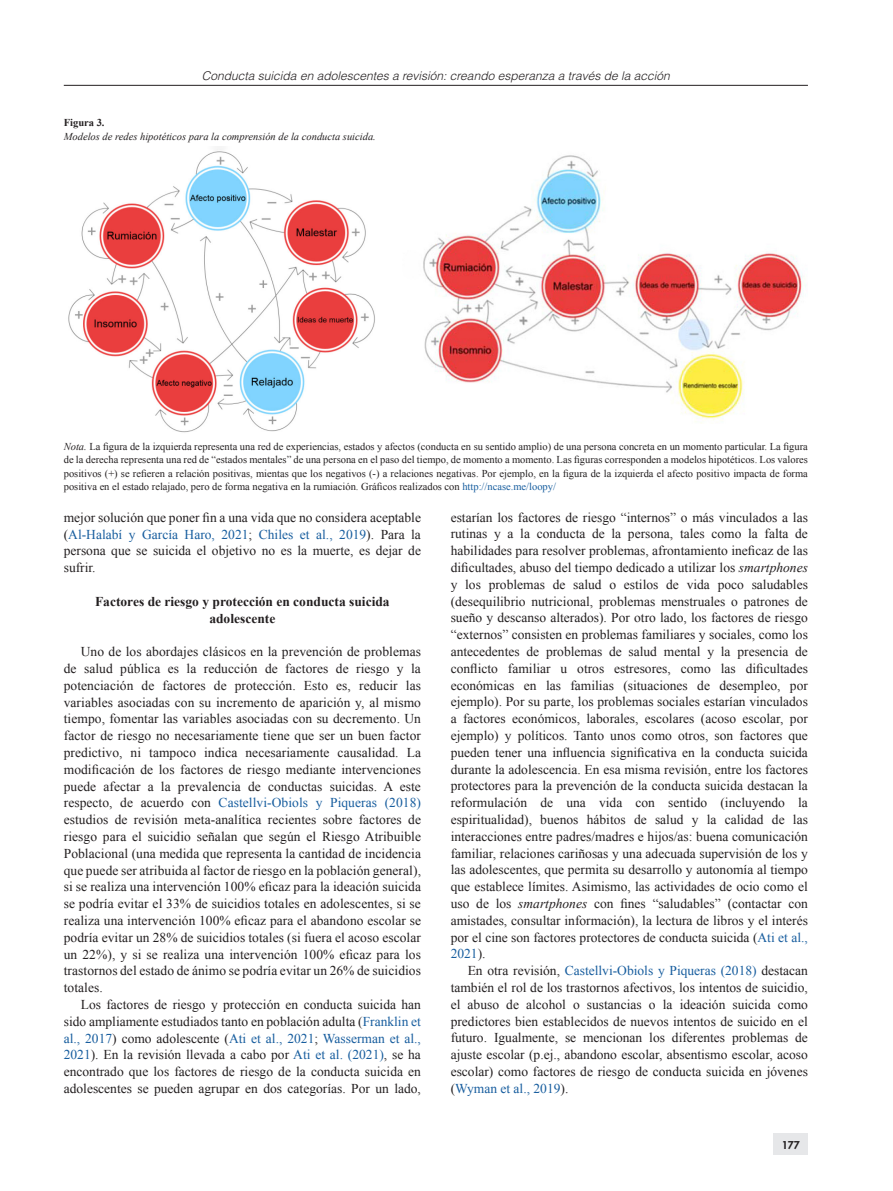
<style>
.page{position:relative;width:893px;height:1191px;background:#fff}
.page>*{position:absolute;margin:0;border:0;box-sizing:border-box;transform-origin:0 0}
.t1{font:13.5px/16.8px "Times New Roman";color:#231f20;text-align:justify}
.t2{font:700 13.5px/16.8px "Times New Roman";color:#231f20;text-align:center}
.t3{font:italic 300 12px "Helvetica LT Std";color:#231f20}
.t4{font:10.5px/13.5px "Times New Roman";color:#231f20;text-align:justify}
.t5{font:italic 10.5px "Times New Roman";color:#231f20}
.t6{font:700 10.5px "Times New Roman";color:#231f20}
.t7{font:800 10.5px "Futura Std";color:#231f20}
.s1{font-style:italic}
.s2{color:#175d9e}
</style>
<div class="page">
<hr style="left:64px;top:85px;width:744px;height:1px;background:#231f20">
<div style="left:774px;top:1133px;width:34px;height:21px;background:#e6e7e9"></div>
<img style="left:68px;top:149px;width:738px;height:284px">
<p class="t3" style="left:202px;top:68px;width:469px">Conducta suicida en adolescentes a revisión: creando esperanza a través de la acción</p>
<p class="t6" style="left:64px;top:115px;width:42px">Figura 3.</p>
<p class="t5" style="left:64px;top:129px;width:314px">Modelos de redes hipotéticos para la comprensión de la conducta suicida.</p>
<p class="t4" style="left:64px;top:439px;width:746px"><span class="s1">Nota.</span> La figura de la izquierda representa una red de experiencias, estados y afectos (conducta en su sentido amplio) de una persona concreta en un momento particular. La figura de la derecha representa una red de “estados mentales” de una persona en el paso del tiempo, de momento a momento. Las figuras corresponden a modelos hipotéticos. Los valores positivos (+) se refieren a relación positivas, mientas que los negativos (-) a relaciones negativas. Por ejemplo, en la figura de la izquierda el afecto positivo impacta de forma positiva en el estado relajado, pero de forma negativa en la rumiación. Gráficos realizados con <span class="s2">http://ncase.me/loopy/</span></p>
<p class="t1" style="left:64px;top:508px;width:359px">mejor solución que poner fin a una vida que no considera aceptable (<span class="s2">Al-Halabí y García Haro, 2021</span>; <span class="s2">Chiles et al., 2019</span>). Para la persona que se suicida el objetivo no es la muerte, es dejar de sufrir.</p>
<p class="t2" style="left:95px;top:592px;width:296px">Factores de riesgo y protección en conducta suicida adolescente</p>
<p class="t1" style="left:64px;top:643px;width:359px;text-indent:17px">Uno de los abordajes clásicos en la prevención de problemas de salud pública es la reducción de factores de riesgo y la potenciación de factores de protección. Esto es, reducir las variables asociadas con su incremento de aparición y, al mismo tiempo, fomentar las variables asociadas con su decremento. Un factor de riesgo no necesariamente tiene que ser un buen factor predictivo, ni tampoco indica necesariamente causalidad. La modificación de los factores de riesgo mediante intervenciones puede afectar a la prevalencia de conductas suicidas. A este respecto, de acuerdo con <span class="s2">Castellvi-Obiols y Piqueras (2018) </span>estudios de revisión meta-analítica recientes sobre factores de riesgo para el suicidio señalan que según el Riesgo Atribuible Poblacional (una medida que representa la cantidad de incidencia que puede ser atribuida al factor de riesgo en la población general), si se realiza una intervención 100% eficaz para la ideación suicida se podría evitar el 33% de suicidios totales en adolescentes, si se realiza una intervención 100% eficaz para el abandono escolar se podría evitar un 28% de suicidios totales (si fuera el acoso escolar un 22%), y si se realiza una intervención 100% eficaz para los trastornos del estado de ánimo se podría evitar un 26% de suicidios totales.</p>
<p class="t1" style="left:64px;top:995px;width:359px;text-indent:17px">Los factores de riesgo y protección en conducta suicida han sido ampliamente estudiados tanto en población adulta (<span class="s2">Franklin et al., 2017</span>) como adolescente (<span class="s2">Ati et al., 2021</span>; <span class="s2">Wasserman et al., 2021</span>). En la revisión llevada a cabo por <span class="s2">Ati et al. (2021)</span>, se ha encontrado que los factores de riesgo de la conducta suicida en adolescentes se pueden agrupar en dos categorías. Por un lado,</p>
<p class="t1" style="left:451px;top:508px;width:359px">estarían los factores de riesgo “internos” o más vinculados a las rutinas y a la conducta de la persona, tales como la falta de habilidades para resolver problemas, afrontamiento ineficaz de las dificultades, abuso del tiempo dedicado a utilizar los <span class="s1">smartphones </span>y los problemas de salud o estilos de vida poco saludables (desequilibrio nutricional, problemas menstruales o patrones de sueño y descanso alterados). Por otro lado, los factores de riesgo “externos” consisten en problemas familiares y sociales, como los antecedentes de problemas de salud mental y la presencia de conflicto familiar u otros estresores, como las dificultades económicas en las familias (situaciones de desempleo, por ejemplo). Por su parte, los problemas sociales estarían vinculados a factores económicos, laborales, escolares (acoso escolar, por ejemplo) y políticos. Tanto unos como otros, son factores que pueden tener una influencia significativa en la conducta suicida durante la adolescencia. En esa misma revisión, entre los factores protectores para la prevención de la conducta suicida destacan la reformulación de una vida con sentido (incluyendo la espiritualidad), buenos hábitos de salud y la calidad de las interacciones entre padres/madres e hijos/as: buena comunicación familiar, relaciones cariñosas y una adecuada supervisión de los y las adolescentes, que permita su desarrollo y autonomía al tiempo que establece límites. Asimismo, las actividades de ocio como el uso de los <span class="s1">smartphones</span> con fines “saludables” (contactar con amistades, consultar información), la lectura de libros y el interés por el cine son factores protectores de conducta suicida (<span class="s2">Ati et al., 2021</span>).</p>
<p class="t1" style="left:451px;top:962px;width:359px;text-indent:17px">En otra revisión, <span class="s2">Castellvi-Obiols y Piqueras (2018)</span> destacan también el rol de los trastornos afectivos, los intentos de suicidio, el abuso de alcohol o sustancias o la ideación suicida como predictores bien establecidos de nuevos intentos de suicido en el futuro. Igualmente, se mencionan los diferentes problemas de ajuste escolar (p.ej., abandono escolar, absentismo escolar, acoso escolar) como factores de riesgo de conducta suicida en jóvenes (<span class="s2">Wyman et al., 2019</span>).</p>
<p class="t7" style="left:782px;top:1138px;width:20px">177</p>
</div>
